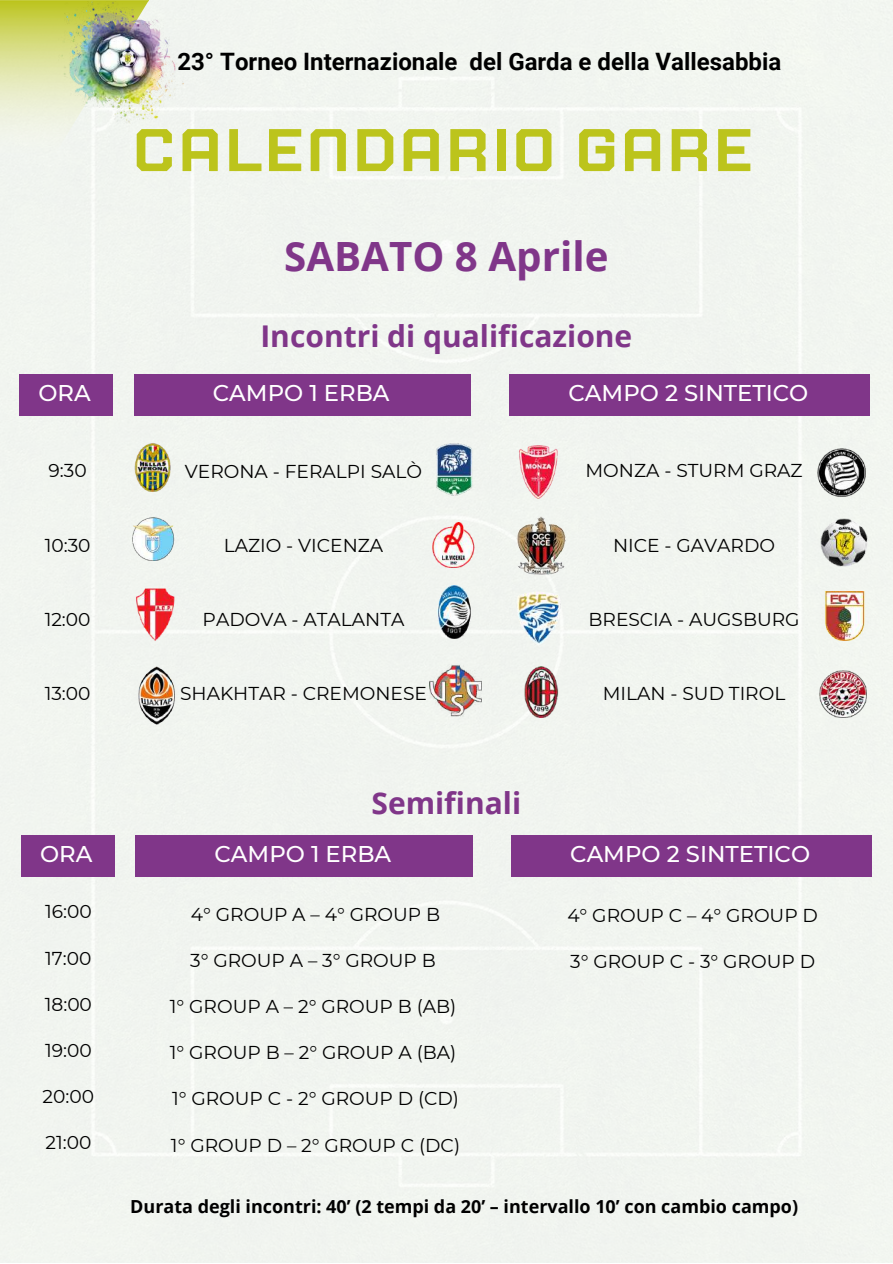
<style>
.page{position:relative;width:893px;height:1264px;background:#fff}
.page>*{position:absolute;margin:0;border:0;box-sizing:border-box;transform-origin:0 0}
.t1{font:600 60px "Jaturat";letter-spacing:.02em;color:#bcc41c}
.t2{font:700 40.35px "Open Sans";color:#803689}
.t3{font:700 30px "Open Sans";color:#803689}
.t4{font:700 24px "Roboto";color:#000}
.t5{font:500 22.8px "Montserrat";color:#fff}
.t6{font:18.6px "Montserrat";color:#000}
.t7{font:700 18px "Open Sans";color:#000}
</style>
<div class="page">
<div style="left:0;top:0;width:892px;height:1262px;background:#f1f5f0"></div>
<svg style="left:0;top:0;width:148px;height:227px"></svg>
<div style="left:19px;top:374px;width:93px;height:41px;background:#803689"></div>
<img style="left:128px;top:443px;width:48px;height:48px">
<img style="left:131px;top:517px;width:43px;height:43px">
<img style="left:427px;top:585px;width:53px;height:53px">
<div style="left:134px;top:374px;width:336px;height:41px;background:#803689"></div>
<div style="left:509px;top:374px;width:360px;height:41px;background:#803689"></div>
<img style="left:512px;top:446px;width:52px;height:52px">
<img style="left:820px;top:519px;width:47px;height:47px">
<img style="left:512px;top:591px;width:53px;height:54px">
<img style="left:429px;top:665px;width:52px;height:51px">
<img style="left:819px;top:670px;width:47px;height:47px">
<img style="left:53px;top:2px;width:130px;height:121px">
<div style="left:21px;top:835px;width:93px;height:41px;background:#803689"></div>
<div style="left:136px;top:835px;width:336px;height:41px;background:#803689"></div>
<div style="left:511px;top:835px;width:360px;height:41px;background:#803689"></div>
<img style="left:428px;top:443px;width:52px;height:52px">
<img style="left:430px;top:522px;width:45px;height:45px">
<img style="left:128px;top:588px;width:53px;height:53px">
<img style="left:127px;top:666px;width:58px;height:59px">
<img style="left:817px;top:448px;width:48px;height:48px">
<img style="left:512px;top:516px;width:58px;height:58px">
<img style="left:819px;top:591px;width:50px;height:49px">
<img style="left:515px;top:666px;width:51px;height:51px">
<p class="t4" style="left:177px;top:47px;width:605px">23° Torneo Internazionale del Garda e della Vallesabbia</p>
<h1 class="t1" style="left:132px;top:123px;width:622px">CALENDARIO GARE</h1>
<h2 class="t2" style="left:284px;top:228px;width:326px">SABATO 8 Aprile</h2>
<h3 class="t3" style="left:260px;top:314px;width:373px">Incontri di qualificazione</h3>
<p class="t5" style="left:38px;top:378px;width:54px">ORA</p>
<p class="t5" style="left:213px;top:379px;width:178px">CAMPO 1 ERBA</p>
<p class="t5" style="left:568px;top:379px;width:241px">CAMPO 2 SINTETICO</p>
<p class="t6" style="left:49px;top:459px;width:40px">9:30</p>
<p class="t6" style="left:185px;top:459px;width:238px">VERONA - FERALPI SALÒ</p>
<p class="t6" style="left:585px;top:459px;width:218px">MONZA - STURM GRAZ</p>
<p class="t6" style="left:45px;top:533px;width:47px">10:30</p>
<p class="t6" style="left:224px;top:533px;width:161px">LAZIO - VICENZA</p>
<p class="t6" style="left:613px;top:533px;width:163px">NICE - GAVARDO</p>
<p class="t6" style="left:45px;top:608px;width:47px">12:00</p>
<p class="t6" style="left:203px;top:608px;width:203px">PADOVA - ATALANTA</p>
<p class="t6" style="left:588px;top:608px;width:213px">BRESCIA - AUGSBURG</p>
<p class="t6" style="left:45px;top:682px;width:47px">13:00</p>
<p class="t6" style="left:180px;top:682px;width:248px">SHAKHTAR - CREMONESE</p>
<p class="t6" style="left:602px;top:682px;width:184px">MILAN - SUD TIROL</p>
<h3 class="t3" style="left:371px;top:782px;width:151px">Semifinali</h3>
<p class="t5" style="left:40px;top:839px;width:54px">ORA</p>
<p class="t5" style="left:214px;top:840px;width:178px">CAMPO 1 ERBA</p>
<p class="t5" style="left:570px;top:840px;width:241px">CAMPO 2 SINTETICO</p>
<p class="t6" style="left:45px;top:900px;width:48px">16:00</p>
<p class="t6" style="left:45px;top:946px;width:48px">17:00</p>
<p class="t6" style="left:45px;top:992px;width:49px">18:00</p>
<p class="t6" style="left:45px;top:1038px;width:48px">19:00</p>
<p class="t6" style="left:43px;top:1084px;width:53px">20:00</p>
<p class="t6" style="left:45px;top:1130px;width:47px">21:00</p>
<p class="t6" style="left:191px;top:903px;width:251px">4° GROUP A – 4° GROUP B</p>
<p class="t6" style="left:190px;top:949px;width:247px">3° GROUP A – 3° GROUP B</p>
<p class="t6" style="left:170px;top:995px;width:288px">1° GROUP A – 2° GROUP B (AB)</p>
<p class="t6" style="left:170px;top:1041px;width:288px">1° GROUP B – 2° GROUP A (BA)</p>
<p class="t6" style="left:172px;top:1087px;width:288px">1° GROUP C - 2° GROUP D (CD)</p>
<p class="t6" style="left:171px;top:1133px;width:291px">1° GROUP D – 2° GROUP C (DC)</p>
<p class="t6" style="left:567px;top:903px;width:252px">4° GROUP C – 4° GROUP D</p>
<p class="t6" style="left:570px;top:949px;width:246px">3° GROUP C - 3° GROUP D</p>
<p class="t7" style="left:130px;top:1193px;width:669px">Durata degli incontri: 40’ (2 tempi da 20’ – intervallo 10’ con cambio campo)</p>
</div>
